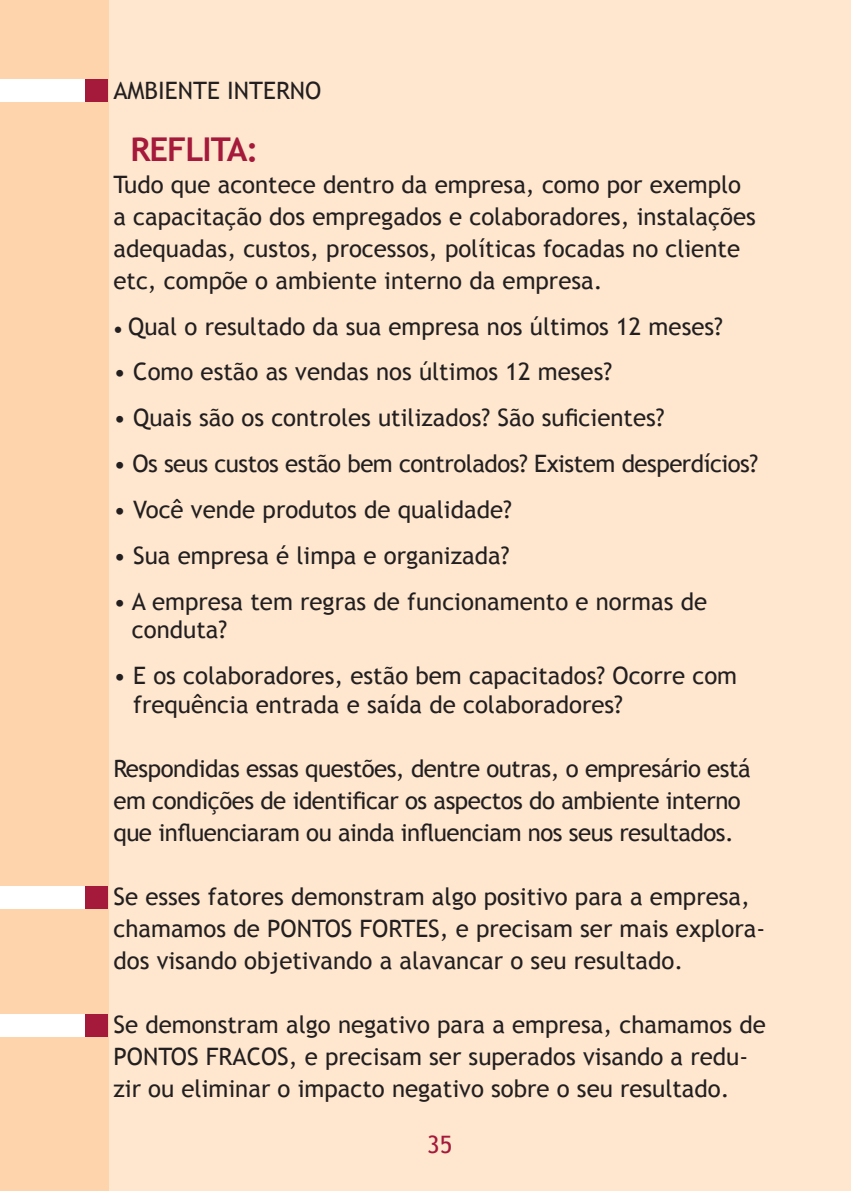
<style>
.page{position:relative;width:851px;height:1191px;background:#fff}
.page>*{position:absolute;margin:0;border:0;box-sizing:border-box;transform-origin:0 0}
.TITULO{font:700 32.8px "Trebuchet MS";letter-spacing:-.03em;color:#a5193b}
.TEXTO_PRINCIPAL{font:24px/32px "Trebuchet MS";color:#231f20}
.TEXTO_PRINCIPAL-2{font:24px/32px "Trebuchet MS";letter-spacing:-.02em;color:#231f20}
.t1{font:24px "Trebuchet MS";color:#a5193b}
.s1{font-family:"Minion Pro"}
</style>
<div class="page">
<div style="left:0;top:0;width:850px;height:1191px;background:#fee7ce"></div>
<div style="left:0;top:0;width:108px;height:1191px;background:#fdd4ac"></div>
<div style="left:86px;top:79px;width:22px;height:22px;background:#a5193b"></div>
<div style="left:0;top:79px;width:84px;height:22px;background:#fff"></div>
<div style="left:86px;top:886px;width:22px;height:22px;background:#a5193b"></div>
<div style="left:0;top:886px;width:84px;height:22px;background:#fff"></div>
<div style="left:86px;top:1014px;width:22px;height:22px;background:#a5193b"></div>
<div style="left:0;top:1014px;width:84px;height:22px;background:#fff"></div>
<p class="TEXTO_PRINCIPAL" style="left:113px;top:74px;width:209px">AMBIENTE INTERNO</p>
<p class="TITULO" style="left:130px;top:129px;width:129px">REFLITA:</p>
<p class="TEXTO_PRINCIPAL" style="left:113px;top:168px;width:643px">Tudo que acontece dentro da empresa, como por exemplo a capacitação dos empregados e colaboradores, instalações adequadas, custos, processos, políticas focadas no cliente etc, compõe o ambiente interno da empresa.</p>
<p class="TEXTO_PRINCIPAL" style="left:113px;top:310px;width:611px"><span class="s1">•</span> Qual o resultado da sua empresa nos últimos 12 meses?</p>
<p class="TEXTO_PRINCIPAL" style="left:113px;top:356px;width:500px">• Como estão as vendas nos últimos 12 meses?</p>
<p class="TEXTO_PRINCIPAL" style="left:113px;top:401px;width:552px">• Quais são os controles utilizados? São suficientes?</p>
<p class="TEXTO_PRINCIPAL-2" style="left:113px;top:447px;width:646px">• Os seus custos estão bem controlados? Existem desperdícios?</p>
<p class="TEXTO_PRINCIPAL" style="left:113px;top:493px;width:400px">• Você vende produtos de qualidade?</p>
<p class="TEXTO_PRINCIPAL" style="left:113px;top:539px;width:397px">• Sua empresa é limpa e organizada?</p>
<p class="TEXTO_PRINCIPAL" style="left:132px;top:586px;width:576px;line-height:28.8px;text-indent:-18px">• A empresa tem regras de funcionamento e normas de conduta?</p>
<p class="TEXTO_PRINCIPAL" style="left:133px;top:661px;width:605px;line-height:28.8px;text-indent:-20px">• E os colaboradores, estão bem capacitados? Ocorre com frequência entrada e saída de colaboradores?</p>
<p class="TEXTO_PRINCIPAL-2" style="left:113px;top:752px;width:638px">Respondidas essas questões, dentre outras, o empresário está em condições de identificar os aspectos do ambiente interno que influenciaram ou ainda influenciam nos seus resultados.</p>
<p class="TEXTO_PRINCIPAL" style="left:113px;top:880px;width:653px">Se esses fatores demonstram algo positivo para a empresa, chamamos de PONTOS FORTES, e precisam ser mais explora&shy;dos visando objetivando a alavancar o seu resultado.</p>
<p class="TEXTO_PRINCIPAL" style="left:113px;top:1008px;width:653px">Se demonstram algo negativo para a empresa, chamamos de<br>PONTOS FRACOS, e precisam ser superados visando a redu&shy;zir ou eliminar o impacto negativo sobre o seu resultado.</p>
<p class="t1" style="left:427px;top:1129px;width:27px">35</p>
</div>
